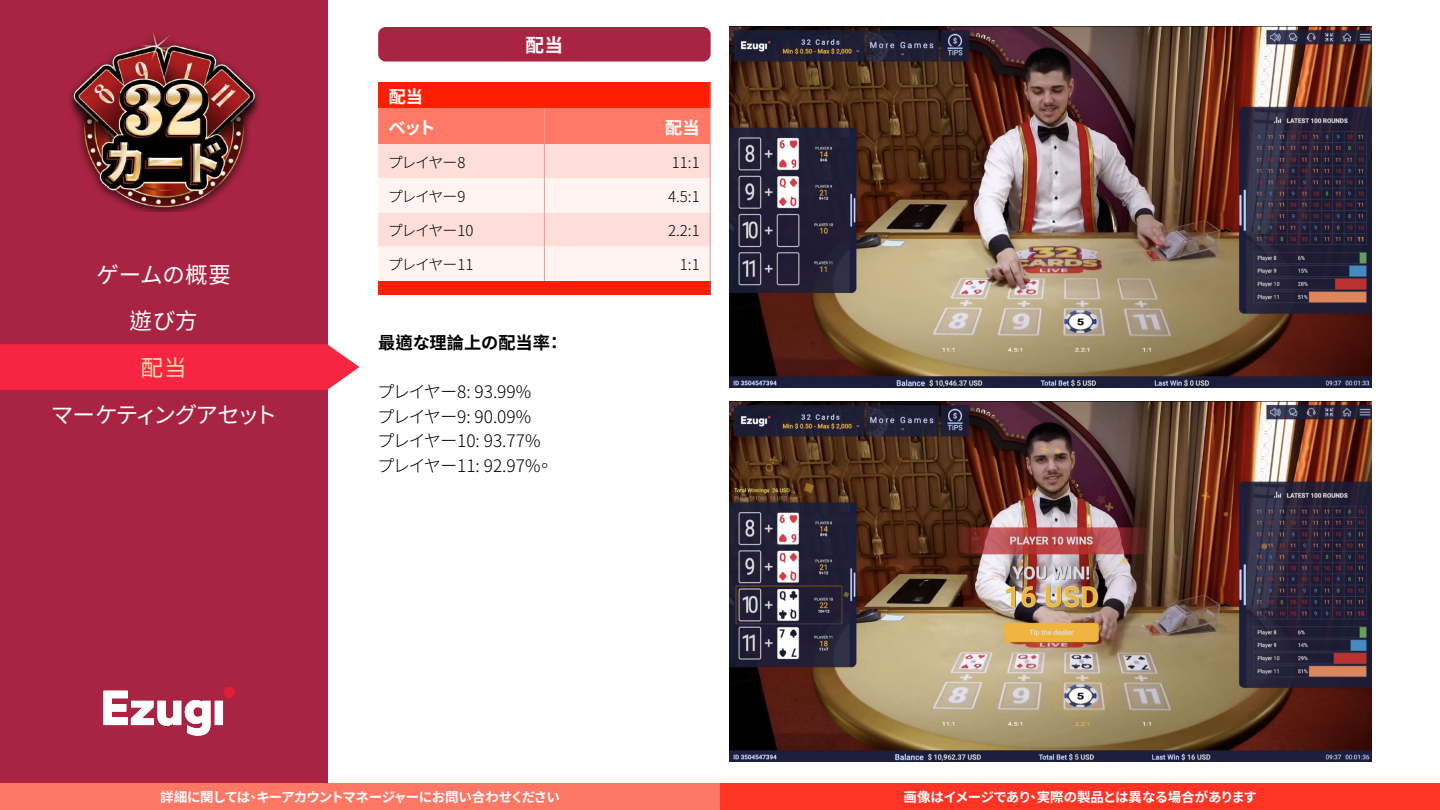
<style>
.page{position:relative;width:1440px;height:810px;background:#fff}
.page>*{position:absolute;margin:0;border:0;box-sizing:border-box;transform-origin:0 0}
.t1{font:22.5px "Noto Sans CJ Ktc";letter-spacing:-.08em;color:#fff}
.t2{font:22.5px/45.8px "Noto Sans CJ Ktc";letter-spacing:-.005em;color:#fff;text-align:center}
.t3{font:22.5px "Noto Sans CJ Ktc";color:#fcdca8}
.t4{font:700 18.75px "Noto Sans CJ Ktc";color:#fff}
.t5{font:300 17.25px/24.6px "Noto Sans CJ Ktc";letter-spacing:-.06em;color:#000}
.t6{font:700 17.25px "Noto Sans CJ Ktc";color:#000}
.t7{font:700 17.25px/30.8px "Noto Sans CJ Ktc";letter-spacing:-.045em;color:#fff}
.t8{font:300 15px "Noto Sans CJ Ktc";letter-spacing:-.08em;color:#000}
.t9{font:700 13.5px "Noto Sans CJ Ktc";letter-spacing:-.05em;color:#fff}
</style>
<div class="page">
<div style="left:0;top:783px;width:720px;height:27px;background:#ff7866"></div>
<div style="left:720px;top:783px;width:720px;height:27px;background:#ff3424"></div>
<div style="left:0;top:0;width:327px;height:783px;background:#a92442"></div>
<img style="left:69px;top:32px;width:191px;height:180px">
<div style="left:224px;top:687px;width:11px;height:11px;background:#e51c38;border-radius:50%"></div>
<svg style="left:103px;top:691px;width:120px;height:45px"></svg>
<svg style="left:378px;top:83px;width:333px;height:211px"></svg>
<hr style="left:544px;top:108px;width:1px;height:36px;background:#e79999">
<hr style="left:710px;top:108px;width:1px;height:36px;background:#e79999">
<hr style="left:544px;top:144px;width:1px;height:34px;background:#e79999">
<hr style="left:710px;top:144px;width:1px;height:34px;background:#e79999">
<hr style="left:544px;top:178px;width:1px;height:34px;background:#e79999">
<hr style="left:710px;top:178px;width:1px;height:34px;background:#e79999">
<hr style="left:544px;top:212px;width:1px;height:35px;background:#e79999">
<hr style="left:710px;top:212px;width:1px;height:35px;background:#e79999">
<hr style="left:544px;top:247px;width:1px;height:34px;background:#e79999">
<hr style="left:710px;top:247px;width:1px;height:34px;background:#e79999">
<div style="left:378px;top:27px;width:333px;height:35px;background:#a92442;border-radius:8px"></div>
<img style="left:729px;top:27px;width:643px;height:360px">
<img style="left:729px;top:401px;width:643px;height:361px">
<div style="left:0;top:344px;width:359px;height:46px;background:#f72442"></div>
<h1 class="t2" style="left:96px;top:252px;width:136px">ゲームの概要遊び方</h1>
<h1 class="t3" style="left:141px;top:355px;width:47px">配当</h1>
<h1 class="t1" style="left:51px;top:402px;width:228px">マーケティングアセット</h1>
<p class="t7" style="left:388px;top:82px;width:49px">配当ベット</p>
<h2 class="t4" style="left:526px;top:35px;width:39px">配当</h2>
<p class="t7" style="left:665px;top:112px;width:36px">配当</p>
<p class="t8" style="left:388px;top:154px;width:79px">プレイヤー8</p>
<p class="t8" style="left:672px;top:154px;width:29px">11:1</p>
<p class="t8" style="left:388px;top:188px;width:79px">プレイヤー9</p>
<p class="t8" style="left:668px;top:188px;width:33px">4.5:1</p>
<p class="t8" style="left:388px;top:222px;width:87px">プレイヤー10</p>
<p class="t8" style="left:668px;top:222px;width:33px">2.2:1</p>
<p class="t8" style="left:388px;top:256px;width:87px">プレイヤー11</p>
<p class="t8" style="left:680px;top:256px;width:21px">1:1</p>
<p class="t6" style="left:378px;top:333px;width:186px">最適な理論上の配当率：</p>
<p class="t5" style="left:377px;top:380px;width:178px">プレイヤー8: 93.99%<br>プレイヤー9: 90.09%<br>プレイヤー10: 93.77%プレイヤー11: 92.97%。</p>
<p class="t9" style="left:160px;top:789px;width:401px">詳細に関しては、キーアカウントマネージャーにお問い合わせください</p>
<p class="t9" style="left:904px;top:789px;width:355px">画像はイメージであり、実際の製品とは異なる場合があります</p>
</div>
